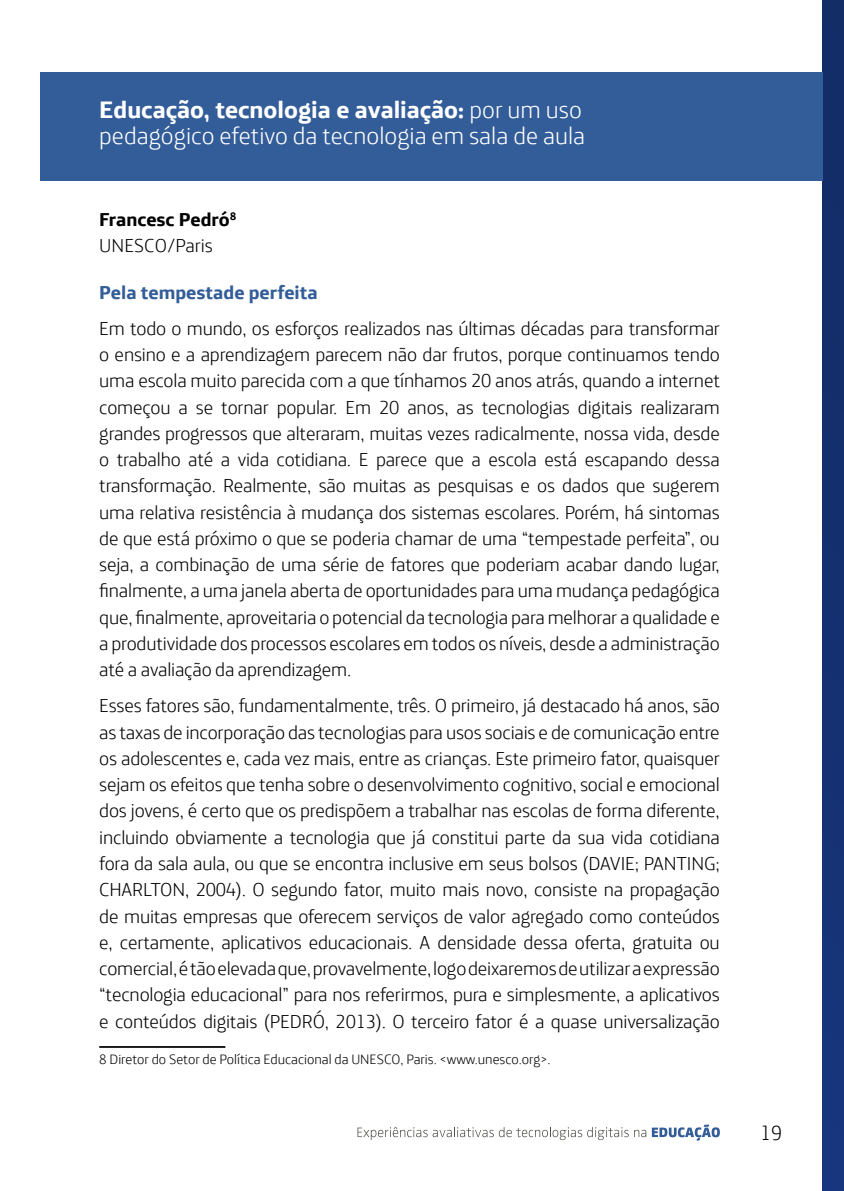
<style>
.page{position:relative;width:844px;height:1191px;background:#fff}
.page>*{position:absolute;margin:0;border:0;box-sizing:border-box;transform-origin:0 0}
.t1{font:300 24.5px/26.2px "Telefonica";color:#fff}
.t2{font:300 21px "Telefonica";color:#000}
.t3{font:300 19.25px/26.2px "Telefonica";letter-spacing:-.01em;color:#000;text-align:justify}
.t4{font:700 19.25px/26.2px "Telefonica";color:#000}
.t5{font:700 19.25px "Telefonica";color:#335d99}
.t6{font:300 14px "Telefonica";color:#000}
.s1{font-weight:700}
.s2{font-weight:300}
</style>
<div class="page">
<svg style="left:822px;top:0;width:21px;height:1191px;background:#153171"></svg>
<svg style="left:357px;top:1126px;width:271px;height:14px"></svg>
<svg style="left:634px;top:1124px;width:85px;height:16px"></svg>
<div style="left:40px;top:72px;width:782px;height:108px;background:#335d99"></div>
<hr style="left:99px;top:1046px;width:126px;height:1px;background:#000">
<p class="t1" style="left:99px;top:93px;width:487px"><span class="s1">Educação, tecnologia e avaliação:</span> por um uso pedagógico efetivo da tecnologia em sala de aula</p>
<p class="t4" style="left:99px;top:204px;width:139px">Francesc Pedró<sup>8<br></sup><span class="s2">UNESCO/Paris</span></p>
<p class="t5" style="left:99px;top:275px;width:220px">Pela tempestade perfeita</p>
<p class="t3" style="left:99px;top:312px;width:622px">Em todo o mundo, os esforços realizados nas últimas décadas para transformar o ensino e a aprendizagem parecem não dar frutos, porque continuamos tendo uma escola muito parecida com a que tínhamos 20 anos atrás, quando a internet começou a se tornar popular. Em 20 anos, as tecnologias digitais realizaram grandes progressos que alteraram, muitas vezes radicalmente, nossa vida, desde o trabalho até a vida cotidiana. E parece que a escola está escapando dessa transformação. Realmente, são muitas as pesquisas e os dados que sugerem uma relativa resistência à mudança dos sistemas escolares. Porém, há sintomas de que está próximo o que se poderia chamar de uma “tempestade perfeita”, ou seja, a combinação de uma série de fatores que poderiam acabar dando lugar, finalmente, a uma janela aberta de oportunidades para uma mudança pedagógica que, finalmente, aproveitaria o potencial da tecnologia para melhorar a qualidade e a produtividade dos processos escolares em todos os níveis, desde a administração até a avaliação da aprendizagem.</p>
<p class="t3" style="left:99px;top:690px;width:622px">Esses fatores são, fundamentalmente, três. O primeiro, já destacado há anos, são as taxas de incorporação das tecnologias para usos sociais e de comunicação entre os adolescentes e, cada vez mais, entre as crianças. Este primeiro fator, quaisquer sejam os efeitos que tenha sobre o desenvolvimento cognitivo, social e emocional dos jovens, é certo que os predispõem a trabalhar nas escolas de forma diferente, incluindo obviamente a tecnologia que já constitui parte da sua vida cotidiana fora da sala aula, ou que se encontra inclusive em seus bolsos (DAVIE; PANTING; CHARLTON, 2004). O segundo fator, muito mais novo, consiste na propagação de muitas empresas que oferecem serviços de valor agregado como conteúdos e, certamente, aplicativos educacionais. A densidade dessa oferta, gratuita ou comercial, é tão elevada que, provavelmente, logo deixaremos de utilizar a expressão “tecnologia educacional” para nos referirmos, pura e simplesmente, a aplicativos e conteúdos digitais (PEDRÓ, 2013). O terceiro fator é a quase universalização</p>
<p class="t6" style="left:99px;top:1046px;width:453px">8 Diretor do Setor de Política Educacional da UNESCO, Paris. &lt;www.unesco.org&gt;.</p>
<p class="t2" style="left:759px;top:1114px;width:24px">19</p>
</div>
